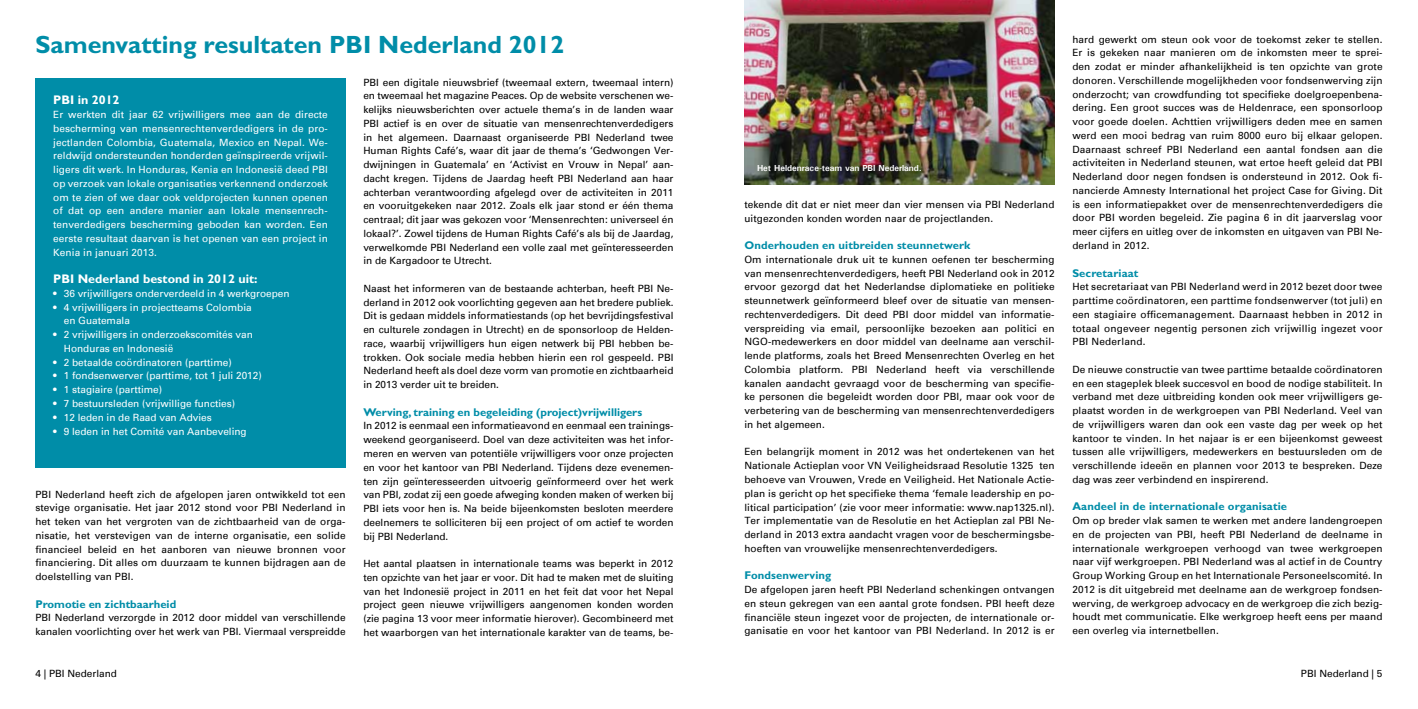
<style>
.page{position:relative;width:1418px;height:709px;background:#fff}
.page>*{position:absolute;margin:0;border:0;box-sizing:border-box;transform-origin:0 0}
.t1{font:700 25px "Gill Sans";color:#008da8}
.t2{font:700 12.5px "Gill Sans";color:#fff}
.t3{font:700 11.25px "Gill Sans";letter-spacing:.01em;color:#008da8}
.t4{font:10px/13.8px "Univers";letter-spacing:.01em;color:#000;text-align:justify}
.t5{font:10px/13.8px "Univers";color:#fff}
.t6{font:700 8.75px "Univers";color:#fff}
</style>
<div class="page">
<div style="left:35px;top:78px;width:310px;height:389px;background:#008da8"></div>
<img style="left:744px;top:0;width:310px;height:184px">
<h1 class="t1" style="left:35px;top:29px;width:530px">Samenvatting resultaten PBI Nederland 2012</h1>
<p class="t2" style="left:53px;top:93px;width:68px">PBI in 2012</p>
<p class="t5" style="left:53px;top:108px;width:276px;text-align:justify">Er werkten dit jaar 62 vrijwilligers mee aan de directe bescherming van mensenrechtenverdedigers in de pro&shy;jectlanden Colombia, Guatemala, Mexico en Nepal. We&shy;reldwijd ondersteunden honderden geïnspireerde vrijwil&shy;ligers dit werk. In Honduras, Kenia en Indonesië deed PBI op verzoek van lokale organisaties verkennend onderzoek om te zien of we daar ook veldprojecten kunnen openen of dat op een andere manier aan lokale mensenrech&shy;tenverdedigers bescherming geboden kan worden. Een eerste resultaat daarvan is het openen van een project in Kenia in januari 2013.</p>
<p class="t2" style="left:53px;top:271px;width:206px">PBI Nederland bestond in 2012 uit:</p>
<p class="t5" style="left:53px;top:287px;width:238px">• 36 vrijwilligers onderverdeeld in 4 werkgroepen</p>
<p class="t5" style="left:64px;top:300px;width:189px;text-indent:-11px">• 4 vrijwilligers in projectteams Colombia en Guatemala</p>
<p class="t5" style="left:64px;top:328px;width:190px;text-indent:-11px">• 2 vrijwilligers in onderzoekscomités van<br>Honduras en Indonesië</p>
<p class="t5" style="left:53px;top:355px;width:180px">• 2 betaalde coördinatoren (parttime)</p>
<p class="t5" style="left:53px;top:369px;width:210px">• 1 fondsenwerver (parttime, tot 1 juli 2012)</p>
<p class="t5" style="left:53px;top:383px;width:110px">• 1 stagiaire (parttime)</p>
<p class="t5" style="left:53px;top:397px;width:183px">• 7 bestuursleden (vrijwillige functies)</p>
<p class="t5" style="left:53px;top:410px;width:160px">• 12 leden in de Raad van Advies</p>
<p class="t5" style="left:53px;top:424px;width:195px">• 9 leden in het Comité van Aanbeveling</p>
<p class="t4" style="left:35px;top:487px;width:312px">PBI Nederland heeft zich de afgelopen jaren ontwikkeld tot een stevige organisatie. Het jaar 2012 stond voor PBI Nederland in het teken van het vergroten van de zichtbaarheid van de orga&shy;nisatie, het verstevigen van de interne organisatie, een solide financieel beleid en het aanboren van nieuwe bronnen voor financiering. Dit alles om duurzaam te kunnen bijdragen aan de doelstelling van PBI.</p>
<p class="t3" style="left:35px;top:597px;width:142px">Promotie en zichtbaarheid</p>
<p class="t4" style="left:35px;top:611px;width:312px">PBI Nederland verzorgde in 2012 door middel van verschillende kanalen voorlichting over het werk van PBI. Viermaal verspreidde</p>
<p class="t4" style="left:363px;top:75px;width:312px">PBI een digitale nieuwsbrief (tweemaal extern, tweemaal intern) en tweemaal het magazine Peaces. Op de website verschenen we&shy;kelijks nieuwsberichten over actuele thema’s in de landen waar PBI actief is en over de situatie van mensenrechtenverdedigers in het algemeen. Daarnaast organiseerde PBI Nederland twee Human Rights Café’s, waar dit jaar de thema’s ‘Gedwongen Ver&shy;dwijningen in Guatemala’ en ‘Activist en Vrouw in Nepal’ aan&shy;dacht kregen. Tijdens de Jaardag heeft PBI Nederland aan haar achterban verantwoording afgelegd over de activiteiten in 2011 en vooruitgekeken naar 2012. Zoals elk jaar stond er één thema centraal; dit jaar was gekozen voor ‘Mensenrechten: universeel én lokaal?’. Zowel tijdens de Human Rights Café’s als bij de Jaardag, verwelkomde PBI Nederland een volle zaal met geïnteresseerden in de Kargadoor te Utrecht.</p>
<p class="t4" style="left:363px;top:282px;width:312px">Naast het informeren van de bestaande achterban, heeft PBI Ne&shy;derland in 2012 ook voorlichting gegeven aan het bredere publiek.<br>Dit is gedaan middels informatiestands (op het bevrijdingsfestival en culturele zondagen in Utrecht) en de sponsorloop de Helden&shy;race, waarbij vrijwilligers hun eigen netwerk bij PBI hebben be&shy;trokken. Ook sociale media hebben hierin een rol gespeeld. PBI Nederland heeft als doel deze vorm van promotie en zichtbaarheid in 2013 verder uit te breiden.</p>
<p class="t3" style="left:363px;top:405px;width:280px">Werving, training en begeleiding (project)vrijwilligers</p>
<p class="t4" style="left:363px;top:419px;width:312px">In 2012 is eenmaal een informatieavond en eenmaal een trainings&shy;weekend georganiseerd. Doel van deze activiteiten was het infor&shy;meren en werven van potentiële vrijwilligers voor onze projecten en voor het kantoor van PBI Nederland. Tijdens deze evenemen&shy;ten zijn geïnteresseerden uitvoerig geïnformeerd over het werk van PBI, zodat zij een goede afweging konden maken of werken bij PBI iets voor hen is. Na beide bijeenkomsten besloten meerdere deelnemers te solliciteren bij een project of om actief te worden bij PBI Nederland.</p>
<p class="t4" style="left:363px;top:557px;width:312px">Het aantal plaatsen in internationale teams was beperkt in 2012 ten opzichte van het jaar er voor. Dit had te maken met de sluiting van het Indonesië project in 2011 en het feit dat voor het Nepal project geen nieuwe vrijwilligers aangenomen konden worden (zie pagina 13 voor meer informatie hierover). Gecombineerd met het waarborgen van het internationale karakter van de teams, be-</p>
<p class="t6" style="left:757px;top:162px;width:166px">Het Heldenrace-team van PBI Nederland.</p>
<p class="t4" style="left:744px;top:198px;width:312px">tekende dit dat er niet meer dan vier mensen via PBI Nederland uitgezonden konden worden naar de projectlanden.</p>
<p class="t3" style="left:744px;top:239px;width:227px">Onderhouden en uitbreiden steunnetwerk</p>
<p class="t4" style="left:744px;top:253px;width:312px">Om internationale druk uit te kunnen oefenen ter bescherming van mensenrechtenverdedigers, heeft PBI Nederland ook in 2012 ervoor gezorgd dat het Nederlandse diplomatieke en politieke steunnetwerk geïnformeerd bleef over de situatie van mensen&shy;rechtenverdedigers. Dit deed PBI door middel van informatie&shy;verspreiding via email, persoonlijke bezoeken aan politici en NGO-medewerkers en door middel van deelname aan verschil&shy;lende platforms, zoals het Breed Mensenrechten Overleg en het Colombia platform. PBI Nederland heeft via verschillende kanalen aandacht gevraagd voor de bescherming van specifie&shy;ke personen die begeleidt worden door PBI, maar ook voor de verbetering van de bescherming van mensenrechtenverdedigers in het algemeen.</p>
<p class="t4" style="left:744px;top:445px;width:312px">Een belangrijk moment in 2012 was het ondertekenen van het Nationale Actieplan voor VN Veiligheidsraad Resolutie 1325 ten behoeve van Vrouwen, Vrede en Veiligheid. Het Nationale Actie&shy;plan is gericht op het specifieke thema ‘female leadership en po&shy;litical participation’ (zie voor meer informatie: www.nap1325.nl).<br>Ter implementatie van de Resolutie en het Actieplan zal PBI Ne&shy;derland in 2013 extra aandacht vragen voor de beschermingsbe&shy;hoeften van vrouwelijke mensenrechtenverdedigers.</p>
<p class="t3" style="left:744px;top:569px;width:88px">Fondsenwerving</p>
<p class="t4" style="left:744px;top:583px;width:312px">De afgelopen jaren heeft PBI Nederland schenkingen ontvangen en steun gekregen van een aantal grote fondsen. PBI heeft deze financiële steun ingezet voor de projecten, de internationale or&shy;ganisatie en voor het kantoor van PBI Nederland. In 2012 is er</p>
<p class="t4" style="left:1072px;top:32px;width:312px">hard gewerkt om steun ook voor de toekomst zeker te stellen.<br>Er is gekeken naar manieren om de inkomsten meer te sprei&shy;den zodat er minder afhankelijkheid is ten opzichte van grote donoren. Verschillende mogelijkheden voor fondsenwerving zijn onderzocht; van crowdfunding tot specifieke doelgroepenbena&shy;dering. Een groot succes was de Heldenrace, een sponsorloop voor goede doelen. Achttien vrijwilligers deden mee en samen werd een mooi bedrag van ruim 8000 euro bij elkaar gelopen.<br>Daarnaast schreef PBI Nederland een aantal fondsen aan die activiteiten in Nederland steunen, wat ertoe heeft geleid dat PBI Nederland door negen fondsen is ondersteund in 2012. Ook fi&shy;nancierde Amnesty International het project Case for Giving. Dit is een informatiepakket over de mensenrechtenverdedigers die door PBI worden begeleid. Zie pagina 6 in dit jaarverslag voor meer cijfers en uitleg over de inkomsten en uitgaven van PBI Ne&shy;derland in 2012.</p>
<p class="t3" style="left:1072px;top:266px;width:68px">Secretariaat</p>
<p class="t4" style="left:1072px;top:280px;width:312px">Het secretariaat van PBI Nederland werd in 2012 bezet door twee parttime coördinatoren, een parttime fondsenwerver (tot juli) en een stagiaire officemanagement. Daarnaast hebben in 2012 in totaal ongeveer negentig personen zich vrijwillig ingezet voor PBI Nederland.</p>
<p class="t4" style="left:1072px;top:362px;width:312px">De nieuwe constructie van twee parttime betaalde coördinatoren en een stageplek bleek succesvol en bood de nodige stabiliteit. In verband met deze uitbreiding konden ook meer vrijwilligers ge&shy;plaatst worden in de werkgroepen van PBI Nederland. Veel van de vrijwilligers waren dan ook een vaste dag per week op het kantoor te vinden. In het najaar is er een bijeenkomst geweest tussen alle vrijwilligers, medewerkers en bestuursleden om de verschillende ideeën en plannen voor 2013 te bespreken. Deze dag was zeer verbindend en inspirerend.</p>
<p class="t3" style="left:1072px;top:500px;width:216px">Aandeel in de internationale organisatie</p>
<p class="t4" style="left:1072px;top:514px;width:312px">Om op breder vlak samen te werken met andere landengroepen en de projecten van PBI, heeft PBI Nederland de deelname in internationale werkgroepen verhoogd van twee werkgroepen naar vijf werkgroepen. PBI Nederland was al actief in de Country Group Working Group en het Internationale Personeelscomité. In 2012 is dit uitgebreid met deelname aan de werkgroep fondsen&shy;werving, de werkgroep advocacy en de werkgroep die zich bezig&shy;houdt met communicatie. Elke werkgroep heeft eens per maand een overleg via internetbellen.</p>
<p class="t4" style="left:35px;top:667px;width:83px">4 | PBI Nederland</p>
<p class="t4" style="left:1300px;top:667px;width:83px">PBI Nederland | 5</p>
</div>
